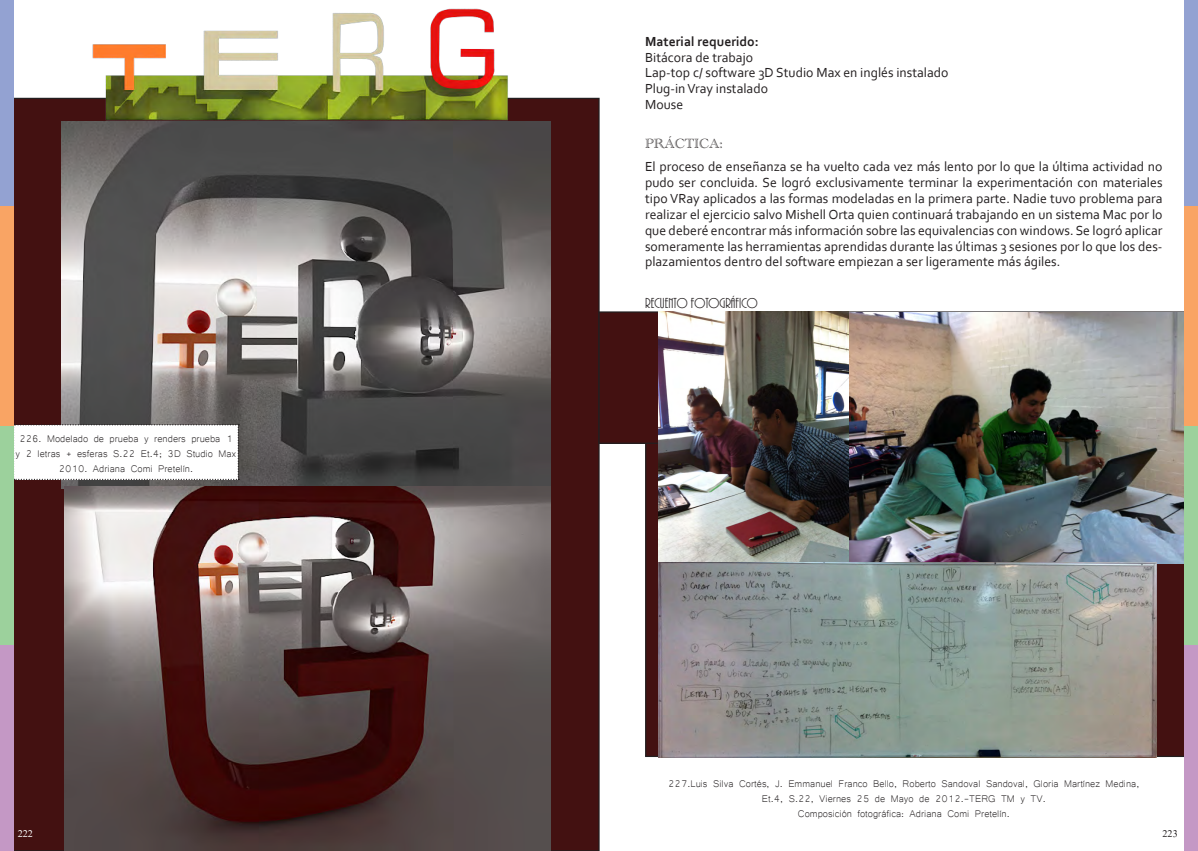
<style>
.page{position:relative;width:1198px;height:851px;background:#fff}
.page>*{position:absolute;margin:0;border:0;box-sizing:border-box;transform-origin:0 0}
.t1{font:15px "ARBONNIE";color:#231f20}
.t2{font:13.75px/15.9px "Corbel";color:#231f20}
.t3{font:700 13.75px "Corbel";color:#231f20}
.t4{font:13.75px "Academy Engraved Let Plain";color:#231f20}
.t5{font:13.12px "Kokila";color:#fff}
.t6{font:13.12px "Kokila";color:#231f20}
.t7{font:12.5px/15px "Microsoft Yi Baiti";color:#231f20;text-align:center}
</style>
<div class="page">
<div style="left:0;top:98px;width:599px;height:752px;background:#431111"></div>
<div style="left:645px;top:438px;width:541px;height:318px;background:#431111;border:1px solid #231f20"></div>
<div style="left:599px;top:312px;width:599px;height:131px;background:#431111"></div>
<img style="left:659px;top:311px;width:526px;height:254px">
<img style="left:61px;top:122px;width:489px;height:366px">
<img style="left:64px;top:486px;width:486px;height:364px">
<div style="left:13px;top:424px;width:226px;height:56px;background:#fff"></div>
<img style="left:659px;top:562px;width:497px;height:194px">
<img style="left:90px;top:8px;width:422px;height:127px">
<div style="left:0;top:425px;width:13px;height:220px;background:#9cd19c"></div>
<div style="left:0;top:645px;width:13px;height:205px;background:#c498c5"></div>
<div style="left:0;top:0;width:13px;height:206px;background:#93a2d2"></div>
<div style="left:0;top:206px;width:13px;height:219px;background:#f9a464"></div>
<div style="left:1185px;top:425px;width:13px;height:220px;background:#9cd19c"></div>
<div style="left:1185px;top:645px;width:13px;height:205px;background:#c498c5"></div>
<div style="left:1185px;top:0;width:13px;height:206px;background:#93a2d2"></div>
<div style="left:1185px;top:206px;width:13px;height:219px;background:#f9a464"></div>
<p class="t7" style="left:16px;top:430px;width:222px">226. Modelado de prueba y renders prueba 1 y 2 letras + esferas S.22 Et.4; 3D Studio Max<br>2010. Adriana Comi Pretelín.</p>
<p class="t3" style="left:645px;top:33px;width:115px">Material requerido:</p>
<p class="t2" style="left:645px;top:49px;width:305px">Bitácora de trabajo<br>Lap-top c/ software 3D Studio Max en inglés instalado<br>Plug-in Vray instalado<br>Mouse</p>
<p class="t4" style="left:645px;top:136px;width:79px">PRÁCTICA:</p>
<p class="t2" style="left:645px;top:158px;width:519px;text-align:justify">El proceso de enseñanza se ha vuelto cada vez más lento por lo que la última actividad no pudo ser concluida. Se logró exclusivamente terminar la experimentación con materiales tipo VRay aplicados a las formas modeladas en la primera parte. Nadie tuvo problema para realizar el ejercicio salvo Mishell Orta quien continuará trabajando en un sistema Mac por lo que deberé encontrar más información sobre las equivalencias con windows. Se logró aplicar someramente las herramientas aprendidas durante las últimas 3 sesiones por lo que los des&shy;plazamientos dentro del software empiezan a ser ligeramente más ágiles.</p>
<p class="t1" style="left:645px;top:296px;width:114px">RECUENTO FOTOGRÁFICO</p>
<p class="t7" style="left:668px;top:775px;width:473px">227.Luis Silva Cortés, J. Emmanuel Franco Bello, Roberto Sandoval Sandoval, Gloria Martínez Medina,<br>Et.4, S.22, Viernes 25 de Mayo de 2012.-TERG TM y TV.<br>Composición fotográfica: Adriana Comi Pretelín.</p>
<p class="t5" style="left:18px;top:825px;width:17px">222</p>
<p class="t6" style="left:1162px;top:825px;width:17px">223</p>
</div>
